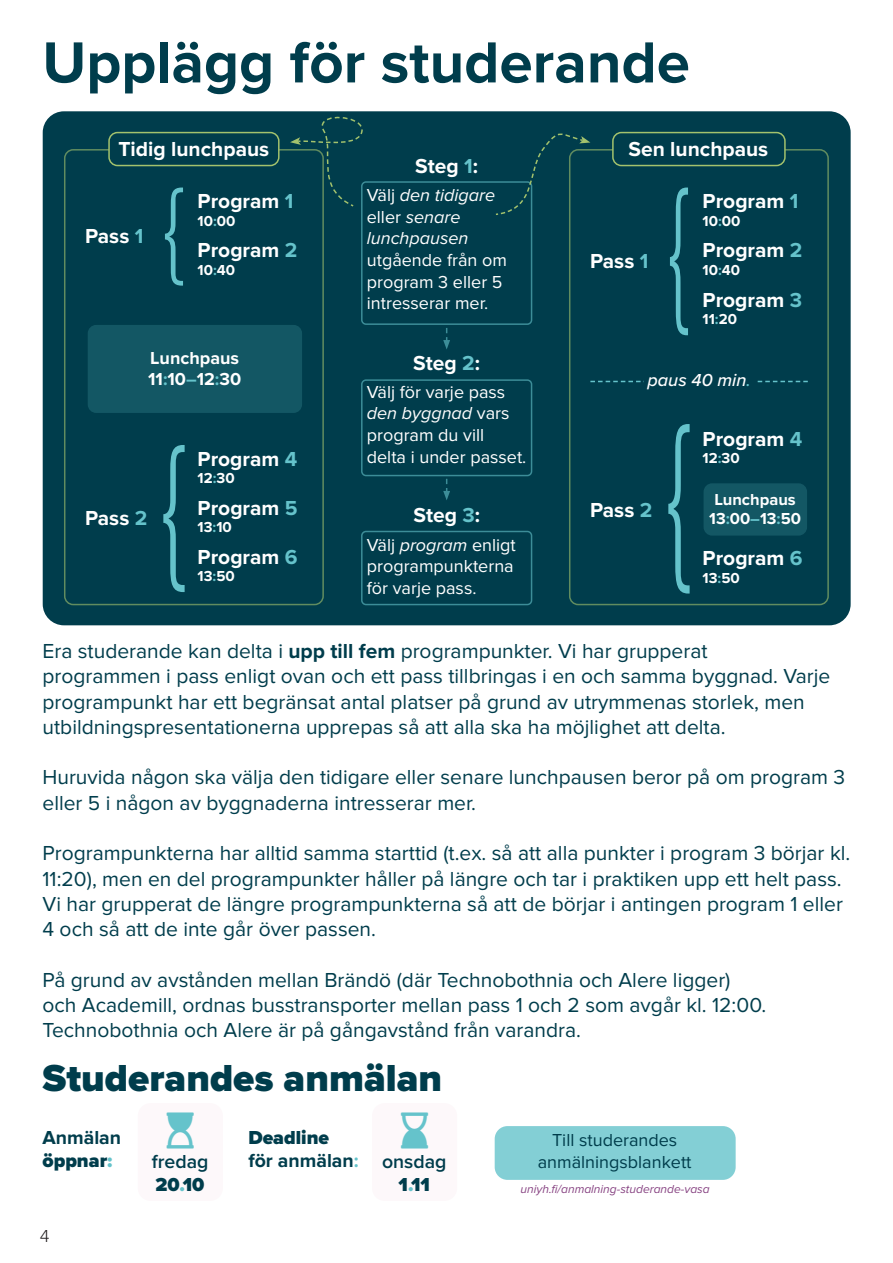
<style>
.page{position:relative;width:893px;height:1263px;background:#fff}
.page>*{position:absolute;margin:0;border:0;box-sizing:border-box;transform-origin:0 0}
.t1{font:700 60px "Proxima Nova";color:#003d4c}
.t2{font:900 39px "Proxima Nova";color:#003d4c}
.t3{font:36px "Font Awesome 5 Pro";color:#65c3cb}
.t4{font:21px/25.2px "Proxima Nova";color:#003d4c}
.t5{font:700 21px "Proxima Nova";color:#fff}
.t6{font:700 19.5px/23.4px "Proxima Nova";color:#003d4c}
.t7{font:900 19.5px "Proxima Nova";color:#003d4c}
.t8{font:600 19.5px/23.4px "Proxima Nova";color:#003d4c}
.t9{font:18px/21.6px "Proxima Nova";color:#fff}
.t10{font:italic 18px/21.6px "Proxima Nova";color:#fff}
.t11{font:18px/21.6px "Proxima Nova";color:#003d4c;text-align:center}
.t12{font:700 18px/21.6px "Proxima Nova";color:#fff}
.t13{font:italic 500 18px "Proxima Nova";color:#fff}
.t14{font:300 18px "Proxima Nova";color:#231f20}
.t15{font:700 16.5px/19.8px "Proxima Nova";color:#fff;text-align:center}
.t16{font:700 15px "Proxima Nova";color:#fff}
.t17{font:italic 12px "Proxima Nova";color:#874382}
.s1{color:#65c3cb}
.s2{font-style:normal}
.s3{font-style:italic}
.s4{font-weight:700}
.s5{font-weight:900}
.s6{font-weight:900;color:#65c3cb}
.s7{font-weight:600}
</style>
<div class="page">
<div style="left:495px;top:1126px;width:241px;height:54px;background:#83cfd5;border-radius:13px"></div>
<div style="left:372px;top:1103px;width:85px;height:98px;background:#fdf8fa;border-radius:13px"></div>
<div style="left:138px;top:1103px;width:85px;height:98px;background:#fdf8fa;border-radius:13px"></div>
<div style="left:43px;top:111px;width:808px;height:514px;background:#003d4c;border-radius:21px"></div>
<div style="left:64px;top:149px;width:260px;height:456px;border:2px solid #a3c26d;border-radius:9px"></div>
<div style="left:569px;top:149px;width:260px;height:456px;border:2px solid #a3c26d;border-radius:9px"></div>
<svg style="left:165px;top:188px;width:18px;height:98px"></svg>
<svg style="left:163px;top:445px;width:22px;height:147px"></svg>
<svg style="left:670px;top:188px;width:18px;height:147px"></svg>
<div style="left:109px;top:133px;width:170px;height:33px;background:#003d4c;border-radius:9px"></div>
<div style="left:108px;top:132px;width:172px;height:34px;border:2px solid #a3c26d;border-radius:9px"></div>
<div style="left:361px;top:181px;width:171px;height:144px;border:2px solid #65c3cb;border-radius:4px"></div>
<div style="left:361px;top:379px;width:171px;height:97px;border:2px solid #65c3cb;border-radius:4px"></div>
<div style="left:361px;top:531px;width:171px;height:74px;border:2px solid #65c3cb;border-radius:4px"></div>
<div style="left:613px;top:133px;width:172px;height:33px;background:#003d4c;border-radius:9px"></div>
<div style="left:612px;top:132px;width:174px;height:34px;border:2px solid #a3c26d;border-radius:9px"></div>
<div style="left:88px;top:325px;width:214px;height:88px;background:#135764;border-radius:9px"></div>
<svg style="left:668px;top:424px;width:22px;height:169px"></svg>
<div style="left:704px;top:483px;width:103px;height:53px;background:#135764;border-radius:9px"></div>
<svg style="left:290px;top:116px;width:74px;height:92px"></svg>
<svg style="left:494px;top:133px;width:96px;height:83px"></svg>
<svg style="left:443px;top:328px;width:7px;height:21px"></svg>
<svg style="left:443px;top:479px;width:7px;height:21px"></svg>
<svg style="left:590px;top:381px;width:218px;height:1px"></svg>
<div style="left:644px;top:364px;width:110px;height:33px;background:#003d4c"></div>
<h1 class="t1" style="left:42px;top:28px;width:649px">Upplägg för studerande</h1>
<p class="t5" style="left:118px;top:137px;width:152px">Tidig lunchpaus</p>
<p class="t5" style="left:85px;top:224px;width:60px">Pass <span class="s1">1</span></p>
<p class="t5" style="left:198px;top:189px;width:97px">Program <span class="s1">1</span></p>
<p class="t5" style="left:198px;top:238px;width:101px">Program <span class="s1">2</span></p>
<p class="t16" style="left:198px;top:212px;width:39px">10<span class="s1">:</span>00</p>
<p class="t16" style="left:198px;top:261px;width:39px">10<span class="s1">:</span>40</p>
<p class="t12" style="left:148px;top:347px;width:94px">Lunchpaus<br>11<span class="s1">:</span>10<span class="s1">–</span>12<span class="s1">:</span>30</p>
<p class="t5" style="left:198px;top:447px;width:101px">Program <span class="s1">4</span></p>
<p class="t16" style="left:198px;top:469px;width:39px">12<span class="s1">:</span>30</p>
<p class="t5" style="left:85px;top:506px;width:64px">Pass <span class="s1">2</span></p>
<p class="t5" style="left:198px;top:496px;width:102px">Program <span class="s1">5</span></p>
<p class="t5" style="left:198px;top:545px;width:102px">Program <span class="s1">6</span></p>
<p class="t16" style="left:198px;top:518px;width:36px">13<span class="s1">:</span>10</p>
<p class="t16" style="left:198px;top:567px;width:39px">13<span class="s1">:</span>50</p>
<p class="t5" style="left:415px;top:154px;width:64px">Steg <span class="s1">1</span>:</p>
<p class="t10" style="left:367px;top:185px;width:130px"><span class="s2">Välj</span> den tidigare <span class="s2">eller</span> senare lunchpausen</p>
<p class="t9" style="left:367px;top:249px;width:142px">utgående från om program 3 eller 5 intresserar mer.</p>
<p class="t5" style="left:413px;top:351px;width:68px">Steg <span class="s1">2</span>:</p>
<p class="t9" style="left:367px;top:381px;width:161px">Välj för varje pass <span class="s3">den byggnad</span> vars program du vill delta i under passet.</p>
<p class="t5" style="left:413px;top:502px;width:68px">Steg <span class="s1">3</span>:</p>
<p class="t9" style="left:367px;top:534px;width:151px;text-align:justify">Välj <span class="s3">program</span> enligt programpunkterna för varje pass.</p>
<p class="t5" style="left:628px;top:137px;width:141px">Sen lunchpaus</p>
<p class="t5" style="left:590px;top:249px;width:60px">Pass <span class="s1">1</span></p>
<p class="t5" style="left:703px;top:189px;width:97px">Program <span class="s1">1</span></p>
<p class="t5" style="left:703px;top:238px;width:101px">Program <span class="s1">2</span></p>
<p class="t16" style="left:703px;top:212px;width:39px">10<span class="s1">:</span>00</p>
<p class="t16" style="left:703px;top:261px;width:39px">10<span class="s1">:</span>40</p>
<p class="t5" style="left:703px;top:288px;width:101px">Program <span class="s1">3</span></p>
<p class="t16" style="left:703px;top:311px;width:36px">11<span class="s1">:</span>20</p>
<p class="t13" style="left:647px;top:367px;width:105px">paus 40 min<span class="s1">.</span></p>
<p class="t5" style="left:703px;top:427px;width:101px">Program <span class="s1">4</span></p>
<p class="t5" style="left:590px;top:498px;width:64px">Pass <span class="s1">2</span></p>
<p class="t16" style="left:703px;top:449px;width:39px">12<span class="s1">:</span>30</p>
<p class="t15" style="left:709px;top:489px;width:93px">Lunchpaus<br>13<span class="s1">:</span>00<span class="s1">–</span>13<span class="s1">:</span>50</p>
<p class="t5" style="left:703px;top:546px;width:102px">Program <span class="s1">6</span></p>
<p class="t16" style="left:703px;top:569px;width:39px">13<span class="s1">:</span>50</p>
<p class="t4" style="left:43px;top:639px;width:789px">Era studerande kan delta i <span class="s4">upp till fem</span> programpunkter. Vi har grupperat programmen i pass enligt ovan och ett pass tillbringas i en och samma byggnad. Varje programpunkt har ett begränsat antal platser på grund av utrymmenas storlek, men utbildningspresentationerna upprepas så att alla ska ha möjlighet att delta.</p>
<p class="t4" style="left:43px;top:765px;width:804px">Huruvida någon ska välja den tidigare eller senare lunchpausen beror på om program 3 eller 5 i någon av byggnaderna intresserar mer.</p>
<p class="t4" style="left:43px;top:841px;width:809px">Programpunkterna har alltid samma starttid (t.ex. så att alla punkter i program 3 börjar kl.<br>11:20), men en del programpunkter håller på längre och tar i praktiken upp ett helt pass.<br>Vi har grupperat de längre programpunkterna så att de börjar i antingen program 1 eller 4 och så att de inte går över passen.</p>
<p class="t4" style="left:43px;top:967px;width:725px">På grund av avstånden mellan Brändö (där Technobothnia och Alere ligger) och Academill, ordnas busstransporter mellan pass 1 och 2 som avgår kl. 12:00.<br>Technobothnia och Alere är på gångavstånd från varandra.</p>
<h2 class="t2" style="left:43px;top:1049px;width:401px">Studerandes anmälan</h2>
<h3 class="t3" style="left:167px;top:1112px;width:29px">★□◆●▲▲▼▼</h3>
<h3 class="t3" style="left:401px;top:1112px;width:29px">★□◆●▲▲■</h3>
<p class="t6" style="left:43px;top:1126px;width:80px">Anmälan <span class="s5">öppnar</span><span class="s6">:</span></p>
<p class="t7" style="left:248px;top:1123px;width:82px">Deadline</p>
<p class="t6" style="left:248px;top:1149px;width:200px">för anmälan<span class="s1">:</span> <span class="s7">onsdag</span></p>
<p class="t7" style="left:399px;top:1170px;width:33px">1<span class="s1">.</span>11</p>
<p class="t8" style="left:152px;top:1149px;width:58px">fredag<br><span class="s5">20</span><span class="s6">.</span><span class="s5">10</span></p>
<p class="t14" style="left:40px;top:1223px;width:11px">4</p>
<p class="t11" style="left:538px;top:1130px;width:155px">Till studerandes anmälningsblankett</p>
<p class="t17" style="left:521px;top:1182px;width:191px">uniyh.fi/anmalning-studerande-vasa</p>
</div>
